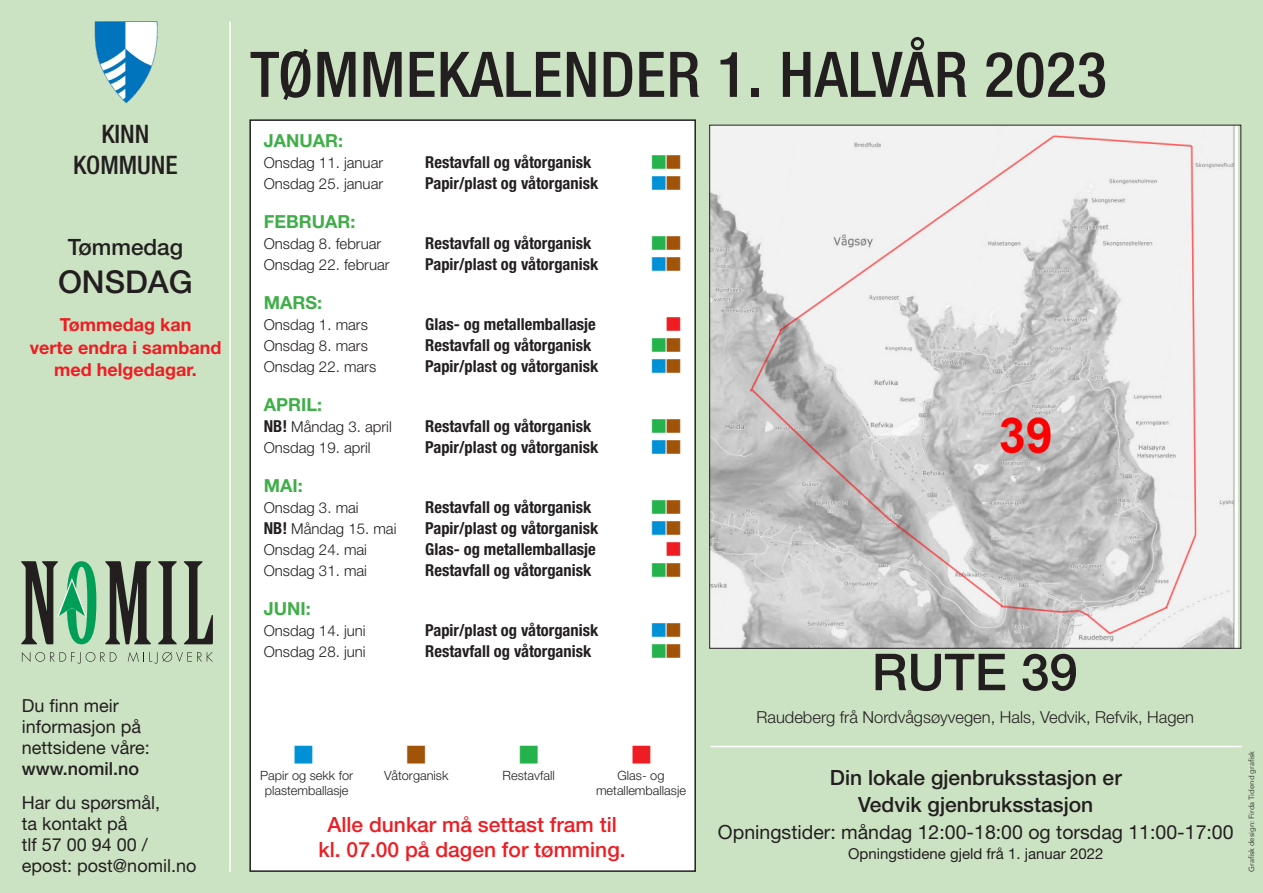
<style>
.page{position:relative;width:1263px;height:893px;background:#cce3c3}
.page>*{position:absolute;margin:0;border:0;box-sizing:border-box;transform-origin:0 0}
.t1{font:500 condensed 63px "Helvetica Neue LT Std";letter-spacing:.01em;color:#231f20}
.t2{font:500 51px "Helvetica Neue LT Std";color:#231f20}
.t3{font:500 31.5px "Helvetica Neue LT Std";color:#231f20}
.t4{font:500 condensed 25.5px/30.6px "Helvetica Neue LT Std";color:#231f20;text-align:center}
.t5{font:500 22.5px "Helvetica Neue LT Std";color:#231f20}
.t6{font:500 21px/25.5px "Helvetica Neue LT Std";color:#ee1d23;text-align:center}
.t7{font:500 21px "Helvetica Neue LT Std";color:#231f20}
.t8{font:19.5px "Helvetica Neue LT Std";color:#231f20}
.t9{font:18px/21px "Helvetica Neue LT Std";color:#231f20}
.t10{font:700 18px/22.5px "Helvetica Neue LT Std";color:#ee1d23;text-align:center}
.Normal_tekst{font:700 18px "Helvetica Neue LT Std";color:#40ae49}
.Normal_tekst-2{font:700 condensed 16.5px "Helvetica Neue LT Std";color:#231f20}
.t11{font:300 16.5px "Helvetica Neue LT Std";color:#231f20}
.Normal_tekst-3{font:300 15px "Helvetica Neue LT Std";color:#231f20}
.t12{font:15px "Helvetica Neue LT Std";color:#231f20}
.t13{font:300 12.75px/15.3px "Helvetica Neue LT Std";color:#231f20;text-align:center}
.t14{font:7.5px "Avenir Next";color:#231f20}
.s1{font-weight:500}
.s2{font-weight:700;font-stretch:condensed;font-size:16.5px}
</style>
<div class="page">
<img style="left:91px;top:21px;width:68px;height:85px">
<div style="left:250px;top:120px;width:445px;height:751px;background:#fff"></div>
<div style="left:249px;top:119px;width:447px;height:753px;border:2px solid #231f20"></div>
<svg style="left:22px;top:652px;width:95px;height:12px"></svg>
<svg style="left:128px;top:652px;width:85px;height:12px"></svg>
<svg style="left:105px;top:561px;width:46px;height:83px;background:#6b7265"></svg>
<svg style="left:158px;top:561px;width:19px;height:83px;background:#798272"></svg>
<svg style="left:184px;top:561px;width:29px;height:83px;background:#899582"></svg>
<svg style="left:21px;top:561px;width:75px;height:83px;background:#6e9e7e"></svg>
<img style="left:711px;top:127px;width:526px;height:519px">
<hr style="left:229px;top:21px;width:2px;height:851px;background:#fff">
<hr style="left:710px;top:746px;width:532px;height:1px;background:#fff">
<p class="t4" style="left:73px;top:118px;width:106px">KINN<br>KOMMUNE</p>
<p class="t5" style="left:68px;top:234px;width:117px">Tømmedag</p>
<p class="t3" style="left:58px;top:263px;width:136px">ONSDAG</p>
<p class="t10" style="left:30px;top:313px;width:193px">Tømmedag kan<br>verte endra i samband med helgedagar.</p>
<p class="t9" style="left:22px;top:695px;width:130px">Du finn meir informasjon på nettsidene våre: <span class="s1">www.nomil.no</span></p>
<p class="t9" style="left:22px;top:792px;width:140px">Har du spørsmål, ta kontakt på</p>
<p class="t9" style="left:22px;top:834px;width:176px">tlf 57 00 94 00 / epost: post@nomil.no</p>
<p class="t1" style="left:250px;top:37px;width:858px">TØMMEKALENDER 1. HALVÅR 2023</p>
<p class="Normal_tekst" style="left:264px;top:129px;width:81px">JANUAR:</p>
<p class="Normal_tekst-3" style="left:264px;top:153px;width:121px">Onsdag 11. januar</p>
<p class="Normal_tekst-2" style="left:425px;top:152px;width:168px">Restavfall og våtorganisk</p>
<p class="Normal_tekst-3" style="left:264px;top:174px;width:121px">Onsdag 25. januar</p>
<p class="Normal_tekst-2" style="left:425px;top:173px;width:175px">Papir/plast og våtorganisk</p>
<p class="Normal_tekst" style="left:264px;top:210px;width:93px">FEBRUAR:</p>
<p class="Normal_tekst-3" style="left:264px;top:234px;width:119px">Onsdag 8. februar</p>
<p class="Normal_tekst-2" style="left:425px;top:233px;width:168px">Restavfall og våtorganisk</p>
<p class="Normal_tekst-3" style="left:264px;top:255px;width:127px">Onsdag 22. februar</p>
<p class="Normal_tekst-2" style="left:425px;top:254px;width:175px">Papir/plast og våtorganisk</p>
<p class="Normal_tekst" style="left:264px;top:291px;width:60px">MARS:</p>
<p class="Normal_tekst-3" style="left:264px;top:315px;width:106px">Onsdag 1. mars</p>
<p class="Normal_tekst-2" style="left:425px;top:314px;width:172px">Glas- og metallemballasje</p>
<p class="Normal_tekst-3" style="left:264px;top:336px;width:106px">Onsdag 8. mars</p>
<p class="Normal_tekst-2" style="left:425px;top:335px;width:168px">Restavfall og våtorganisk</p>
<p class="Normal_tekst-3" style="left:264px;top:357px;width:114px">Onsdag 22. mars</p>
<p class="Normal_tekst-2" style="left:425px;top:356px;width:175px">Papir/plast og våtorganisk</p>
<p class="Normal_tekst" style="left:264px;top:393px;width:60px">APRIL:</p>
<p class="Normal_tekst-3" style="left:264px;top:417px;width:130px"><span class="s2">NB!</span> Måndag 3. april</p>
<p class="Normal_tekst-2" style="left:425px;top:416px;width:168px">Restavfall og våtorganisk</p>
<p class="Normal_tekst-3" style="left:264px;top:438px;width:108px">Onsdag 19. april</p>
<p class="Normal_tekst-2" style="left:425px;top:437px;width:175px">Papir/plast og våtorganisk</p>
<p class="Normal_tekst" style="left:264px;top:474px;width:40px">MAI:</p>
<p class="Normal_tekst-3" style="left:264px;top:498px;width:97px">Onsdag 3. mai</p>
<p class="Normal_tekst-2" style="left:425px;top:497px;width:168px">Restavfall og våtorganisk</p>
<p class="Normal_tekst-3" style="left:264px;top:519px;width:134px"><span class="s2">NB!</span> Måndag 15. mai</p>
<p class="Normal_tekst-2" style="left:425px;top:518px;width:175px">Papir/plast og våtorganisk</p>
<p class="Normal_tekst-3" style="left:264px;top:540px;width:105px">Onsdag 24. mai</p>
<p class="Normal_tekst-2" style="left:425px;top:539px;width:172px">Glas- og metallemballasje</p>
<p class="Normal_tekst-3" style="left:264px;top:561px;width:105px">Onsdag 31. mai</p>
<p class="Normal_tekst-2" style="left:425px;top:560px;width:168px">Restavfall og våtorganisk</p>
<p class="Normal_tekst" style="left:264px;top:597px;width:48px">JUNI:</p>
<p class="Normal_tekst-3" style="left:264px;top:621px;width:103px">Onsdag 14. juni</p>
<p class="Normal_tekst-2" style="left:425px;top:620px;width:175px">Papir/plast og våtorganisk</p>
<p class="Normal_tekst-3" style="left:264px;top:642px;width:103px">Onsdag 28. juni</p>
<p class="Normal_tekst-2" style="left:425px;top:641px;width:168px">Restavfall og våtorganisk</p>
<p class="t2" style="left:872px;top:642px;width:207px">RUTE 39</p>
<p class="t11" style="left:756px;top:707px;width:439px">Raudeberg frå Nordvågsøyvegen, Hals, Vedvik, Refvik, Hagen</p>
<p class="t13" style="left:260px;top:767px;width:95px">Papir og sekk for plastemballasje</p>
<p class="t13" style="left:384px;top:767px;width:66px">Våtorganisk</p>
<p class="t13" style="left:502px;top:767px;width:54px">Restavfall</p>
<p class="t13" style="left:596px;top:767px;width:91px">Glas- og metallemballasje</p>
<p class="t6" style="left:319px;top:811px;width:308px">Alle dunkar må settast fram til kl. 07.00 på dagen for tømming.</p>
<p class="t7" style="left:830px;top:765px;width:293px">Din lokale gjenbruksstasjon er</p>
<p class="t7" style="left:858px;top:792px;width:236px">Vedvik gjenbruksstasjon</p>
<p class="t8" style="left:718px;top:821px;width:517px">Opningstider: måndag 12:00-18:00 og torsdag 11:00-17:00</p>
<p class="t12" style="left:848px;top:844px;width:257px">Opningstidene gjeld frå 1. januar 2022</p>
<p class="t14" style="left:1245px;top:872px;width:122px;rotate:-90deg">Grafisk design: Firda Tidend grafisk</p>
</div>
